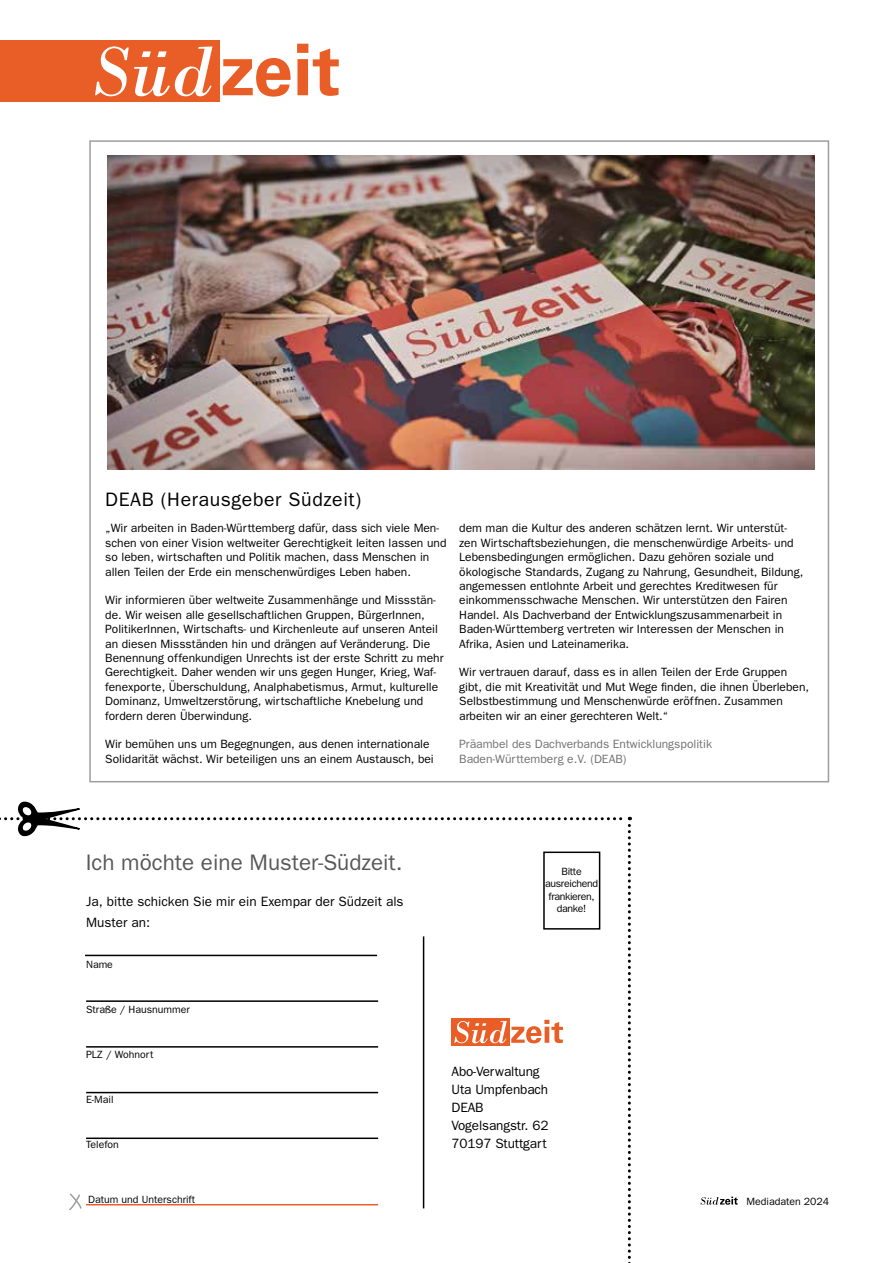
<style>
.page{position:relative;width:893px;height:1263px;background:#fff}
.page>*{position:absolute;margin:0;border:0;box-sizing:border-box;transform-origin:0 0}
.t1{font:22.5px "Franklin Gothic";color:#58585a}
.t2{font:19.5px "Franklin Gothic";letter-spacing:.03em;color:#000}
.t3{font:13.5px/18px "Franklin Gothic";letter-spacing:-.01em;color:#000}
.t4{font:12px/14.4px "Franklin Gothic";color:#000}
.t5{font:12px/14.4px "Franklin Gothic";color:#707172}
.t6{font:10.5px "Franklin Gothic";color:#000}
.t7{font:10.5px/12.6px "Franklin Gothic";letter-spacing:-.03em;color:#000;text-align:center}
</style>
<div class="page">
<div style="left:0;top:41px;width:220px;height:61px;background:#e95e27"></div>
<svg style="left:223px;top:44px;width:116px;height:53px"></svg>
<svg style="left:95px;top:46px;width:117px;height:50px"></svg>
<svg style="left:0;top:801px;width:631px;height:462px"></svg>
<svg style="left:700px;top:1197px;width:38px;height:8px"></svg>
<img style="left:107px;top:155px;width:707px;height:315px">
<h2 class="t2" style="left:105px;top:488px;width:258px">DEAB (Herausgeber Südzeit)</h2>
<p class="t4" style="left:105px;top:521px;width:343px">„Wir arbeiten in Baden-Württemberg dafür, dass sich viele Men&shy;schen von einer Vision weltweiter Gerechtigkeit leiten lassen und so leben, wirtschaften und Politik machen, dass Menschen in allen Teilen der Erde ein menschenwürdiges Leben haben.</p>
<p class="t4" style="left:105px;top:593px;width:340px">Wir informieren über weltweite Zusammenhänge und Missstän&shy;de. Wir weisen alle gesellschaftlichen Gruppen, BürgerInnen, PolitikerInnen, Wirtschafts- und Kirchenleute auf unseren Anteil an diesen Missständen hin und drängen auf Veränderung. Die Benennung offenkundigen Unrechts ist der erste Schritt zu mehr Gerechtigkeit. Daher wenden wir uns gegen Hunger, Krieg, Waf&shy;fenexporte, Überschuldung, Analphabetismus, Armut, kulturelle Dominanz, Umweltzerstörung, wirtschaftliche Knebelung und fordern deren Überwindung.</p>
<p class="t4" style="left:105px;top:737px;width:330px">Wir bemühen uns um Begegnungen, aus denen internationale<br>Solidarität wächst. Wir beteiligen uns an einem Austausch, bei</p>
<p class="t4" style="left:459px;top:521px;width:346px">dem man die Kultur des anderen schätzen lernt. Wir unterstüt&shy;zen Wirtschaftsbeziehungen, die menschenwürdige Arbeits- und Lebensbedingungen ermöglichen. Dazu gehören soziale und ökologische Standards, Zugang zu Nahrung, Gesundheit, Bildung, angemessen entlohnte Arbeit und gerechtes Kreditwesen für einkommensschwache Menschen. Wir unterstützen den Fairen Handel. Als Dachverband der Entwicklungszusammenarbeit in Baden-Württemberg vertreten wir Interessen der Menschen in Afrika, Asien und Lateinamerika.</p>
<p class="t4" style="left:459px;top:665px;width:351px">Wir vertrauen darauf, dass es in allen Teilen der Erde Gruppen gibt, die mit Kreativität und Mut Wege finden, die ihnen Überleben, Selbstbestimmung und Menschenwürde eröffnen. Zusammen arbeiten wir an einer gerechteren Welt.“</p>
<p class="t5" style="left:459px;top:737px;width:254px">Präambel des Dachverbands Entwicklungspolitik<br>Baden-Württemberg e.V. (DEAB)</p>
<h1 class="t1" style="left:86px;top:849px;width:318px">Ich möchte eine Muster-Südzeit.</h1>
<p class="t3" style="left:86px;top:891px;width:319px;line-height:21px">Ja, bitte schicken Sie mir ein Exempar der Südzeit als<br>Muster an:</p>
<p class="t6" style="left:86px;top:958px;width:28px">Name</p>
<p class="t6" style="left:86px;top:1003px;width:105px">Straße / Hausnummer</p>
<p class="t6" style="left:86px;top:1048px;width:69px">PLZ / Wohnort</p>
<p class="t6" style="left:86px;top:1093px;width:29px">E-Mail</p>
<p class="t6" style="left:86px;top:1138px;width:34px">Telefon</p>
<p class="t6" style="left:88px;top:1193px;width:108px">Datum und Unterschrift</p>
<p class="t7" style="left:545px;top:864px;width:55px">Bitte ausreichend frankieren, danke!</p>
<p class="t3" style="left:452px;top:1062px;width:98px">Abo-Verwaltung<br>Uta Umpfenbach<br>DEAB<br>Vogelsangstr. 62<br>70197 Stuttgart</p>
<p class="t6" style="left:746px;top:1195px;width:84px">Mediadaten 2024</p>
</div>
